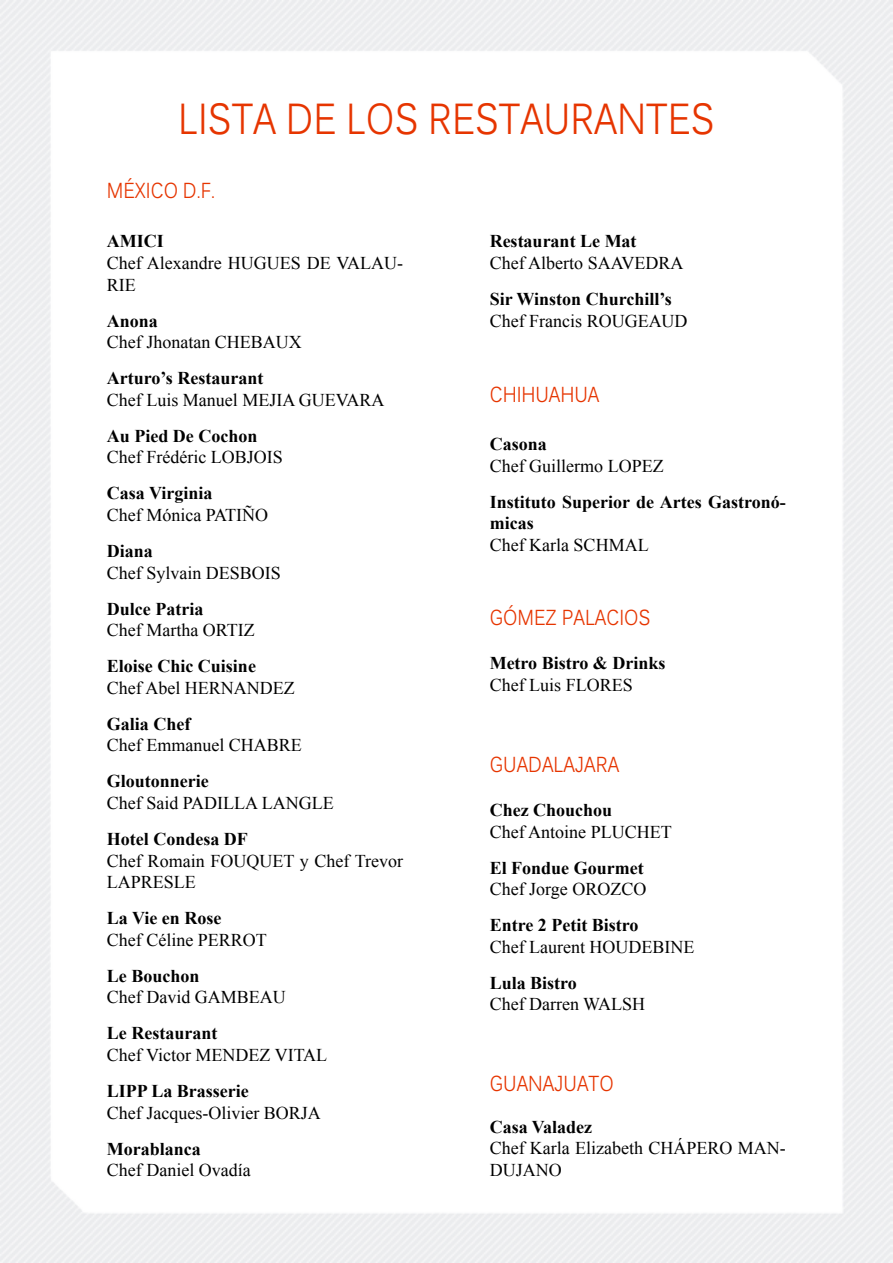
<style>
.page{position:relative;width:893px;height:1263px;background:#fff}
.page>*{position:absolute;margin:0;border:0;box-sizing:border-box;transform-origin:0 0}
.t1{font:43.2px "Kalinga";color:#e63500;scale:.83 1}
.t2{font:21.6px "Kalinga";color:#e63500;scale:.83 1}
.t3{font:18px/21.6px "Times New Roman";color:#000}
.t4{font:700 18px/21.6px "Times New Roman";color:#000}
</style>
<div class="page">
<p class="t1" style="left:178px;top:91px;width:648px">LISTA DE LOS RESTAURANTES</p>
<p class="t2" style="left:107px;top:177px;width:132px">MÉXICO D.F.</p>
<p class="t4" style="left:107px;top:230px;width:58px">AMICI</p>
<p class="t3" style="left:107px;top:252px;width:298px">Chef Alexandre HUGUES DE VALAU-<br>RIE</p>
<p class="t4" style="left:107px;top:309px;width:53px">Anona</p>
<p class="t3" style="left:107px;top:331px;width:196px">Chef Jhonatan CHEBAUX</p>
<p class="t4" style="left:107px;top:367px;width:158px">Arturo’s Restaurant</p>
<p class="t3" style="left:107px;top:388px;width:279px">Chef Luis Manuel MEJIA GUEVARA</p>
<p class="t4" style="left:107px;top:424px;width:152px">Au Pied De Cochon</p>
<p class="t3" style="left:107px;top:446px;width:177px">Chef Frédéric LOBJOIS</p>
<p class="t4" style="left:107px;top:482px;width:107px">Casa Virginia</p>
<p class="t3" style="left:107px;top:504px;width:163px">Chef Mónica PATIÑO</p>
<p class="t4" style="left:107px;top:540px;width:48px">Diana</p>
<p class="t3" style="left:107px;top:561px;width:176px">Chef Sylvain DESBOIS</p>
<p class="t4" style="left:107px;top:597px;width:98px">Dulce Patria</p>
<p class="t3" style="left:107px;top:619px;width:149px">Chef Martha ORTIZ</p>
<p class="t4" style="left:107px;top:655px;width:151px">Eloise Chic Cuisine</p>
<p class="t3" style="left:107px;top:676px;width:189px">Chef Abel HERNANDEZ</p>
<p class="t4" style="left:107px;top:712px;width:85px">Galia Chef</p>
<p class="t3" style="left:107px;top:734px;width:196px">Chef Emmanuel CHABRE</p>
<p class="t4" style="left:107px;top:770px;width:104px">Gloutonnerie</p>
<p class="t3" style="left:107px;top:792px;width:228px">Chef Said PADILLA LANGLE</p>
<p class="t4" style="left:107px;top:828px;width:142px">Hotel Condesa DF</p>
<p class="t3" style="left:107px;top:849px;width:298px">Chef Romain FOUQUET y Chef Trevor<br>LAPRESLE</p>
<p class="t4" style="left:107px;top:907px;width:116px">La Vie en Rose</p>
<p class="t3" style="left:107px;top:928px;width:162px">Chef Céline PERROT</p>
<p class="t4" style="left:107px;top:964px;width:94px">Le Bouchon</p>
<p class="t3" style="left:107px;top:986px;width:180px">Chef David GAMBEAU</p>
<p class="t4" style="left:107px;top:1022px;width:112px">Le Restaurant</p>
<p class="t3" style="left:107px;top:1044px;width:222px">Chef Victor MENDEZ VITAL</p>
<p class="t4" style="left:107px;top:1080px;width:144px">LIPP La Brasserie</p>
<p class="t3" style="left:107px;top:1101px;width:215px">Chef Jacques-Olivier BORJA</p>
<p class="t4" style="left:107px;top:1137px;width:95px">Morablanca</p>
<p class="t3" style="left:107px;top:1159px;width:145px">Chef Daniel Ovadía</p>
<p class="t4" style="left:490px;top:230px;width:148px">Restaurant Le Mat</p>
<p class="t3" style="left:490px;top:252px;width:195px">Chef Alberto SAAVEDRA</p>
<p class="t4" style="left:490px;top:288px;width:184px">Sir Winston Churchill’s</p>
<p class="t3" style="left:490px;top:309px;width:199px">Chef Francis ROUGEAUD</p>
<p class="t2" style="left:490px;top:381px;width:134px">CHIHUAHUA</p>
<p class="t4" style="left:490px;top:433px;width:59px">Casona</p>
<p class="t3" style="left:490px;top:454px;width:175px">Chef Guillermo LOPEZ</p>
<p class="t4" style="left:490px;top:490px;width:298px">Instituto Superior de Artes Gastronó&shy;micas</p>
<p class="t3" style="left:490px;top:533px;width:160px">Chef Karla SCHMAL</p>
<p class="t2" style="left:490px;top:603px;width:195px">GÓMEZ PALACIOS</p>
<p class="t4" style="left:490px;top:652px;width:177px">Metro Bistro &amp; Drinks</p>
<p class="t3" style="left:490px;top:673px;width:145px">Chef Luis FLORES</p>
<p class="t2" style="left:490px;top:750px;width:158px">GUADALAJARA</p>
<p class="t4" style="left:490px;top:799px;width:124px">Chez Chouchou</p>
<p class="t3" style="left:490px;top:820px;width:183px">Chef Antoine PLUCHET</p>
<p class="t4" style="left:490px;top:856px;width:156px">El Fondue Gourmet</p>
<p class="t3" style="left:490px;top:878px;width:158px">Chef Jorge OROZCO</p>
<p class="t4" style="left:490px;top:914px;width:150px">Entre 2 Petit Bistro</p>
<p class="t3" style="left:490px;top:935px;width:206px">Chef Laurent HOUDEBINE</p>
<p class="t4" style="left:490px;top:971px;width:89px">Lula Bistro</p>
<p class="t3" style="left:490px;top:993px;width:157px">Chef Darren WALSH</p>
<p class="t2" style="left:490px;top:1070px;width:151px">GUANAJUATO</p>
<p class="t4" style="left:490px;top:1115px;width:104px">Casa Valadez</p>
<p class="t3" style="left:490px;top:1137px;width:298px">Chef Karla Elizabeth CHÁPERO MAN-<br>DUJANO</p>
</div>
